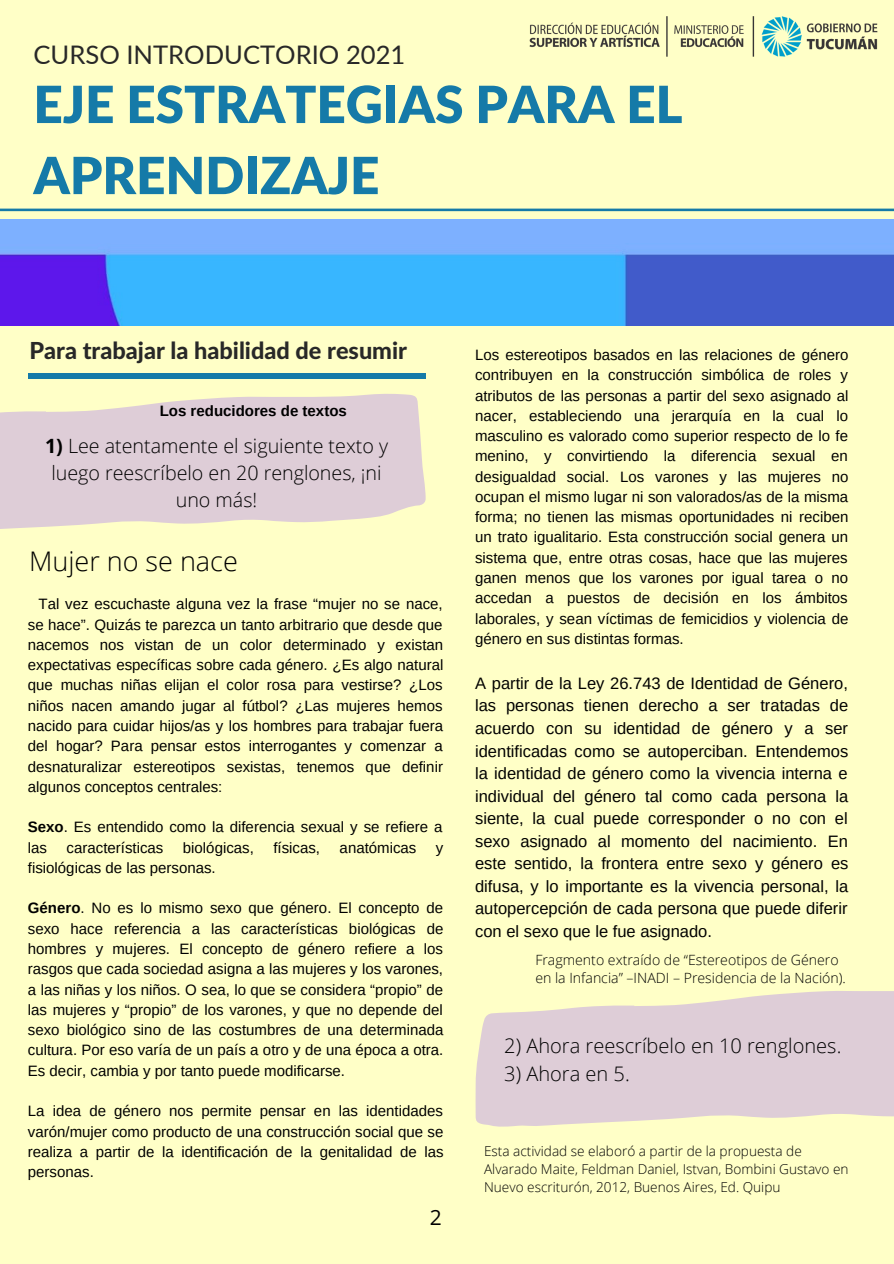
<style>
.page{position:relative;width:894px;height:1264px;background:#fff}
.page>*{position:absolute;margin:0;border:0;box-sizing:border-box;transform-origin:0 0}
.t1{font:900 51.15px/71.1px "Lato Latin";color:#157aa8}
.t2{font:300 27px "Open Sans";color:#000}
.t3{font:25.65px "Lato";color:#282828}
.t4{font:800 23.55px "Lato Latin";color:#282828}
.t5{font:21px "Open Sans";color:#000}
.t6{font:300 20.1px "Open Sans";color:#000}
.t7{font:300 19.65px/27px "Open Sans";color:#000;text-align:center}
.t8{font:16.5px/22.5px "Arimo";color:#000;text-align:justify}
.t9{font:15px/20.2px "Arimo";color:#000;text-align:justify}
.t10{font:700 15px "Arimo";color:#000}
.t11{font:300 14.1px/18.9px "Open Sans";color:#000}
.t12{font:300 13.65px/18px "Open Sans";color:#000}
.s1{font-weight:700}
</style>
<div class="page">
<div style="left:0;top:0;width:893px;height:1263px;background:#ffffc7"></div>
<svg style="left:0;top:208px;width:893px;height:4px"></svg>
<img style="left:0;top:219px;width:893px;height:106px">
<div style="left:28px;top:373px;width:397px;height:6px;background:#157aa8"></div>
<img style="left:529px;top:16px;width:349px;height:41px">
<svg style="left:0;top:394px;width:425px;height:135px;fill:#decdd7"></svg>
<svg style="left:475px;top:991px;width:418px;height:135px;fill:#decdd7"></svg>
<p class="t3" style="left:33px;top:38px;width:373px">CURSO INTRODUCTORIO 2021</p>
<p class="t1" style="left:33px;top:72px;width:650px">EJE ESTRATEGIAS PARA EL<br>APRENDIZAJE</p>
<p class="t4" style="left:29px;top:340px;width:379px">Para trabajar la habilidad de resumir</p>
<p class="t10" style="left:160px;top:402px;width:189px">Los reducidores de textos</p>
<p class="t7" style="left:45px;top:432px;width:344px"><span class="s1">1)</span> Lee atentamente el siguiente texto y luego reescríbelo en 20 renglones, ¡ni uno más!</p>
<p class="t2" style="left:29px;top:542px;width:210px">Mujer no se nace</p>
<p class="t9" style="left:28px;top:594px;width:417px;text-indent:11px">Tal vez escuchaste alguna vez la frase “mujer no se nace, se hace”. Quizás te parezca un tanto arbitrario que desde que nacemos nos vistan de un color determinado y existan expectativas específicas sobre cada género. ¿Es algo natural que muchas niñas elijan el color rosa para vestirse? ¿Los niños nacen amando jugar al fútbol? ¿Las mujeres hemos nacido para cuidar hijos/as y los hombres para trabajar fuera del hogar? Para pensar estos interrogantes y comenzar a desnaturalizar estereotipos sexistas, tenemos que definir algunos conceptos centrales:</p>
<p class="t9" style="left:28px;top:817px;width:416px"><span class="s1">Sexo</span>. Es entendido como la diferencia sexual y se refiere a las</p>
<p class="t9" style="left:67px;top:837px;width:98px">características</p>
<p class="t9" style="left:183px;top:837px;width:72px">biológicas,</p>
<p class="t9" style="left:273px;top:837px;width:48px">físicas,</p>
<p class="t9" style="left:339px;top:837px;width:78px">anatómicas</p>
<p class="t9" style="left:436px;top:837px;width:9px">y</p>
<p class="t9" style="left:28px;top:857px;width:189px">fisiológicas de las personas.</p>
<p class="t9" style="left:28px;top:898px;width:417px"><span class="s1">Género</span>. No es lo mismo sexo que género. El concepto de sexo hace referencia a las características biológicas de hombres y mujeres. El concepto de género refiere a los rasgos que cada sociedad asigna a las mujeres y los varones, a las niñas y los niños. O sea, lo que se considera “propio” de las mujeres y “propio” de los varones, y que no depende del sexo biológico sino de las costumbres de una determinada cultura. Por eso varía de un país a otro y de una época a otra.<br>Es decir, cambia y por tanto puede modificarse.</p>
<p class="t9" style="left:28px;top:1100px;width:417px">La idea de género nos permite pensar en las identidades varón/mujer como producto de una construcción social que se realiza a partir de la identificación de la genitalidad de las personas.</p>
<p class="t5" style="left:430px;top:1202px;width:13px">2</p>
<p class="t9" style="left:475px;top:344px;width:375px">Los estereotipos basados en las relaciones de género contribuyen en la construcción simbólica de roles y atributos de las personas a partir del sexo asignado al nacer, estableciendo una jerarquía en la cual lo masculino es valorado como superior respecto de lo fe menino, y convirtiendo la diferencia sexual en desigualdad social. Los varones y las mujeres no ocupan el mismo lugar ni son valorados/as de la misma forma; no tienen las mismas oportunidades ni reciben un trato igualitario. Esta construcción social genera un sistema que, entre otras cosas, hace que las mujeres ganen menos que los varones por igual tarea o no accedan a puestos de decisión en los ámbitos laborales, y sean víctimas de femicidios y violencia de género en sus distintas formas.</p>
<p class="t8" style="left:475px;top:672px;width:375px">A partir de la Ley 26.743 de Identidad de Género, las personas tienen derecho a ser tratadas de acuerdo con su identidad de género y a ser identificadas como se autoperciban. Entendemos la identidad de género como la vivencia interna e individual del género tal como cada persona la siente, la cual puede corresponder o no con el sexo asignado al momento del nacimiento. En este sentido, la frontera entre sexo y género es difusa, y lo importante es la vivencia personal, la autopercepción de cada persona que puede diferir con el sexo que le fue asignado.</p>
<p class="t11" style="left:535px;top:949px;width:312px">Fragmento extraído de “Estereotipos de Género en la Infancia” –INADI – Presidencia de la Nación).</p>
<p class="t6" style="left:504px;top:1031px;width:338px">2) Ahora reescríbelo en 10 renglones.</p>
<p class="t6" style="left:504px;top:1059px;width:127px">3) Ahora en 5.</p>
<p class="t12" style="left:484px;top:1141px;width:366px">Esta actividad se elaboró a partir de la propuesta de<br>Alvarado Maite, Feldman Daniel, Istvan, Bombini Gustavo en<br>Nuevo escriturón, 2012, Buenos Aires, Ed. Quipu</p>
</div>
